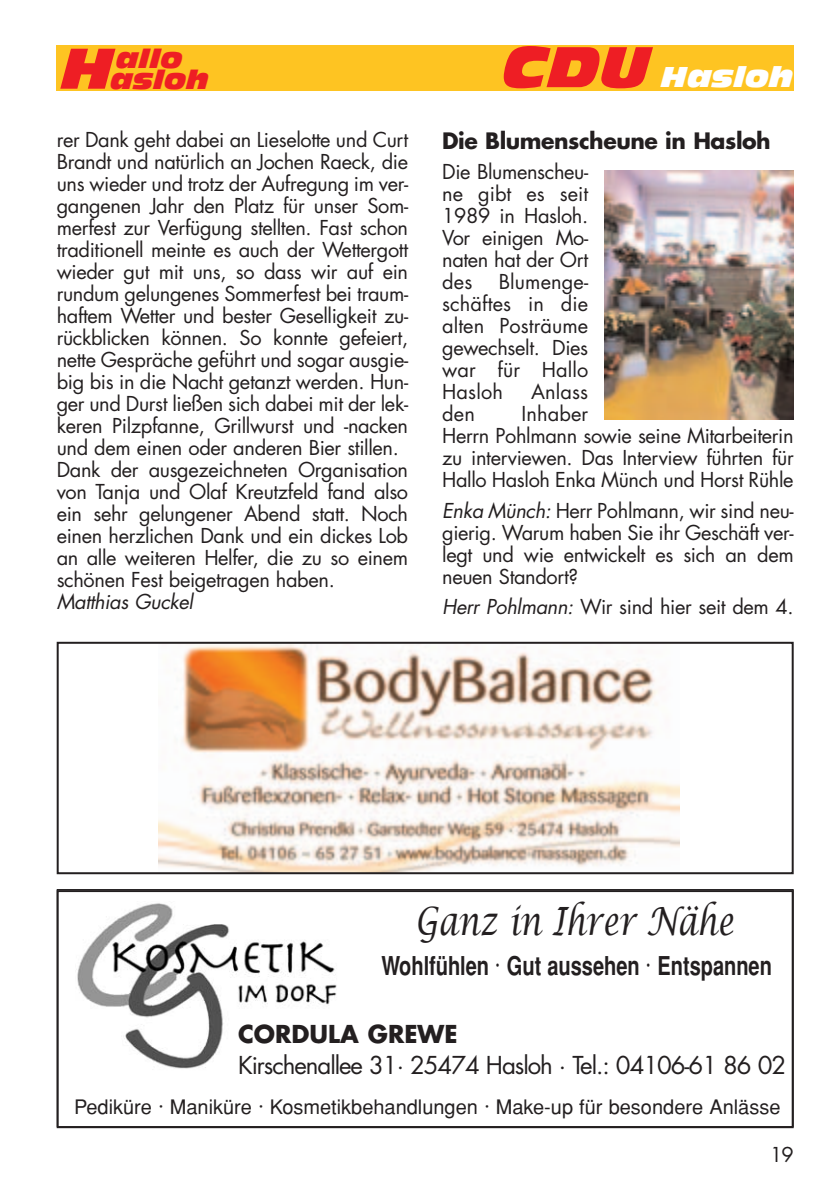
<style>
.page{position:relative;width:840px;height:1190px;background:#fff}
.page>*{position:absolute;margin:0;border:0;box-sizing:border-box;transform-origin:0 0}
.t1{font:italic 39px "Lucida Calligraphy";color:#231f20;scale:.77 1}
.t2{font:italic 28px "Antique Olive Nord";color:#fff}
.t3{font:700 26px "Helvetica";color:#231f20;scale:.77 1}
.t4{font:italic 26px "Antique Olive Nord";color:#ee1e24}
.t5{font:24px "Futura";letter-spacing:-.045em;color:#231f20}
.t6{font:700 24px "Futura";color:#231f20}
.t7{font:700 22px "Futura";letter-spacing:-.02em;color:#231f20}
.t8{font:20px/22px "Futura";letter-spacing:-.02em;color:#231f20;text-align:justify}
.t9{font:20px "Helvetica";color:#231f20}
.t10{font:italic 20px "Futura";color:#231f20}
.s1{font-size:56px;color:#ee1e24}
.s2{font-size:56px}
.s3{font-style:italic}
</style>
<div class="page">
<div style="left:57px;top:45px;width:737px;height:46px;background:#fec422"></div>
<img style="left:77px;top:903px;width:260px;height:166px">
<div style="left:57px;top:890px;width:737px;height:238px;border:2px solid #231f20"></div>
<img style="left:158px;top:645px;width:522px;height:226px">
<div style="left:57px;top:642px;width:737px;height:232px;border:2px solid #231f20"></div>
<img style="left:604px;top:170px;width:190px;height:250px">
<h3 class="t4" style="left:116px;top:48px;width:68px">allo</h3>
<h2 class="t2" style="left:503px;top:66px;width:292px"><span class="s1">CDU</span> Hasloh</h2>
<h3 class="t4" style="left:61px;top:69px;width:149px"><span class="s2">H</span>asloh</h3>
<p class="t8" style="left:57px;top:130px;width:353px;text-align:left">rer Dank geht dabei an Lieselotte und Curt Brandt und natürlich an Jochen Raeck, die uns wieder und trotz der Aufregung im ver&shy;gangenen Jahr den Platz für unser Som&shy;merfest zur Verfügung stellten. Fast schon traditionell meinte es auch der Wettergott wieder gut mit uns, so dass wir auf ein rundum gelungenes Sommerfest bei traum&shy;haftem Wetter und bester Geselligkeit zu&shy;rückblicken können. So konnte gefeiert, nette Gespräche geführt und sogar ausgie&shy;big bis in die Nacht getanzt werden. Hun&shy;ger und Durst ließen sich dabei mit der lek&shy;keren Pilzpfanne, Grillwurst und -nacken und dem einen oder anderen Bier stillen.<br>Dank der ausgezeichneten Organisation von Tanja und Olaf Kreutzfeld fand also ein sehr gelungener Abend statt. Noch einen herzlichen Dank und ein dickes Lob an alle weiteren Helfer, die zu so einem schönen Fest beigetragen haben.</p>
<p class="t10" style="left:57px;top:592px;width:141px">Matthias Guckel</p>
<p class="t7" style="left:442px;top:130px;width:330px">Die Blumenscheune in Hasloh</p>
<p class="t8" style="left:442px;top:162px;width:148px">Die Blumenscheu&shy;ne gibt es seit 1989 in Hasloh.<br>Vor einigen Mo&shy;naten hat der Ort des</p>
<p class="t8" style="left:442px;top:272px;width:148px;text-indent:57px">Blumenge&shy;schäftes in die alten Posträume gewechselt. Dies war für Hallo Hasloh</p>
<p class="t8" style="left:531px;top:382px;width:59px">Anlass</p>
<p class="t8" style="left:442px;top:404px;width:353px;text-align:left;text-indent:79px">Inhaber<br>Herrn Pohlmann sowie seine Mitarbeiterin zu interviewen. Das Interview führten für Hallo Hasloh Enka Münch und Horst Rühle</p>
<p class="t8" style="left:442px;top:501px;width:353px"><span class="s3">Enka Münch:</span>Herr Pohlmann, wir sind neu&shy;gierig. Warum haben Sie ihr Geschäft ver&shy;legt und wie entwickelt es sich an dem neuen Standort?</p>
<p class="t8" style="left:442px;top:598px;width:353px"><span class="s3">Herr Pohlmann:</span> Wir sind hier seit dem 4.</p>
<p class="t8" style="left:442px;top:404px;width:34px">den</p>
<h1 class="t1" style="left:415px;top:894px;width:415px">Ganz in Ihrer Nähe</h1>
<h3 class="t3" style="left:382px;top:956px;width:509px">Wohlfühlen · Gut aussehen · Entspannen</h3>
<p class="t6" style="left:238px;top:1023px;width:221px">CORDULA GREWE</p>
<p class="t5" style="left:238px;top:1054px;width:550px">Kirschenallee 31· 25474 Hasloh · Tel.: 04106-61 86 02</p>
<p class="t9" style="left:74px;top:1100px;width:708px">Pediküre · Maniküre · Kosmetikbehandlungen · Make-up für besondere Anlässe</p>
<p class="t8" style="left:770px;top:1145px;width:25px">19</p>
</div>
